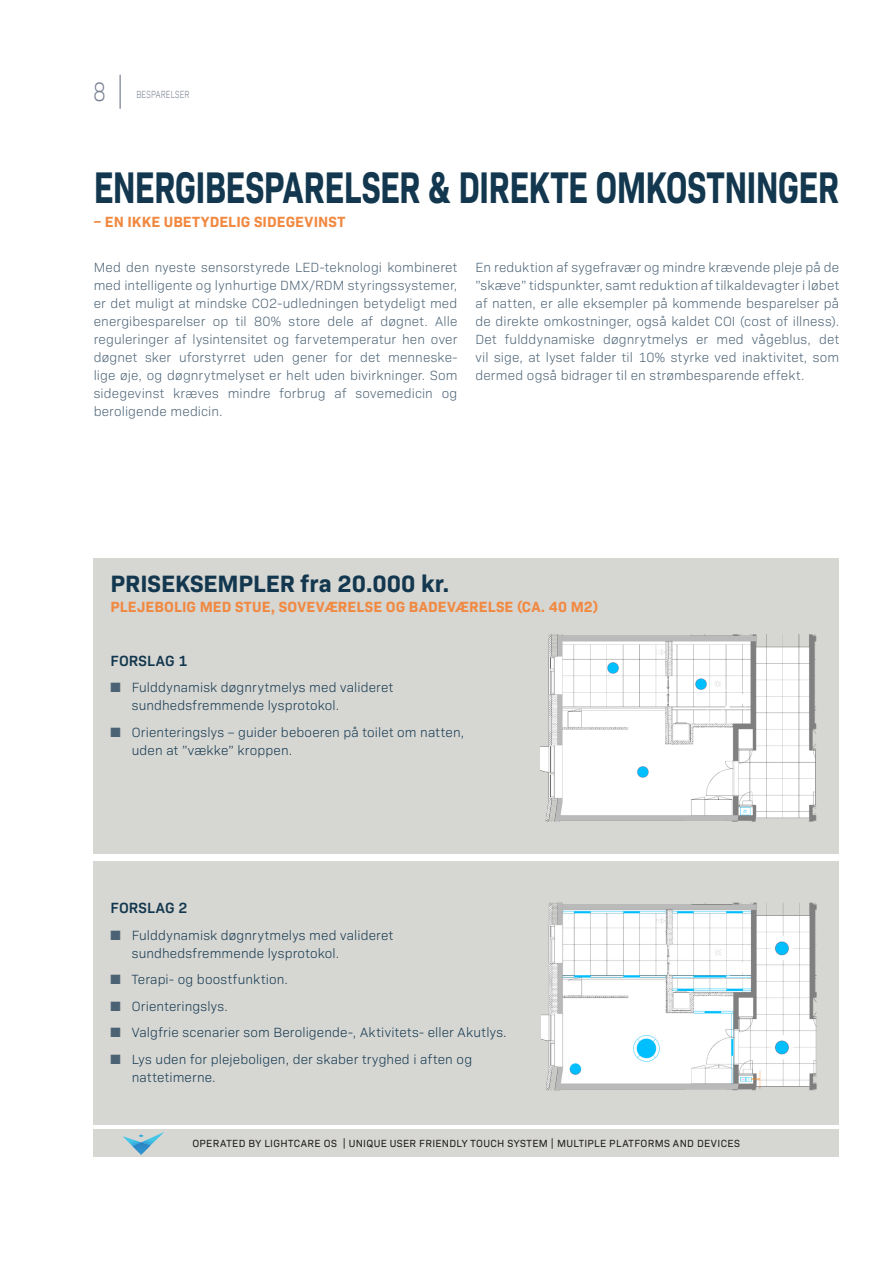
<style>
.page{position:relative;width:893px;height:1263px;background:#fff}
.page>*{position:absolute;margin:0;border:0;box-sizing:border-box;transform-origin:0 0}
.Brødtekst{font:700 45px "Bio Sans";letter-spacing:-.02em;color:#12374e;scale:.75 1}
.Brødtekst-2{font:300 27px "Bio Sans";color:#767e8f;scale:.75 1}
.Overskrift{font:700 24px "Bio Sans";color:#12374e}
.Brødtekst-3{font:700 15px "Bio Sans";letter-spacing:.01em;color:#f18941}
.Bullet{font:600 15px "Bio Sans";letter-spacing:.01em;color:#12374e}
.Brødtekst-4{font:300 13.5px/18px "Bio Sans";letter-spacing:.01em;color:#4b6275;text-align:justify}
.Brødtekst-5{font:300 13.5px/18px "Bio Sans";letter-spacing:.01em;color:#12374e}
.Brødtekst-6{font:10.5px "Bio Sans";letter-spacing:.035em;color:#231f20}
.Brødtekst-7{font:300 10.5px "Bio Sans";letter-spacing:.025em;color:#767e8f;scale:.75 1}
.s1{color:#4b6275}
</style>
<div class="page">
<div style="left:94px;top:1129px;width:745px;height:28px;background:#d6d6d3"></div>
<svg style="left:122px;top:1132px;width:42px;height:23px"></svg>
<hr style="left:120px;top:75px;width:1px;height:34px;background:#767e8f">
<div style="left:94px;top:862px;width:745px;height:263px;background:#d6d6d3"></div>
<div style="left:94px;top:558px;width:745px;height:296px;background:#d6d6d3"></div>
<img style="left:542px;top:902px;width:275px;height:189px">
<img style="left:540px;top:634px;width:277px;height:188px">
<p class="Brødtekst-2" style="left:93px;top:72px;width:18px">8</p>
<p class="Brødtekst-7" style="left:136px;top:87px;width:72px">BESPARELSER</p>
<p class="Brødtekst" style="left:94px;top:153px;width:995px">ENERGIBESPARELSER &amp; DIREKTE OMKOSTNINGER</p>
<p class="Brødtekst-3" style="left:94px;top:210px;width:253px">– EN IKKE UBETYDELIG SIDEGEVINST</p>
<p class="Brødtekst-4" style="left:94px;top:258px;width:365px">Med den nyeste sensorstyrede LED-teknologi kombineret med intelligente og lynhurtige DMX/RDM styringssystemer, er det muligt at mindske CO2-udledningen betydeligt med energibesparelser op til 80% store dele af døgnet. Alle reguleringer af lysintensitet og farvetemperatur hen over døgnet sker uforstyrret uden gener for det menneske&shy;lige øje, og døgnrytmelyset er helt uden bivirkninger. Som sidegevinst kræves mindre forbrug af sovemedicin og beroligende medicin.</p>
<p class="Brødtekst-4" style="left:475px;top:258px;width:365px">En reduktion af sygefravær og mindre krævende pleje på de ”skæve” tidspunkter, samt reduktion af tilkaldevagter i løbet af natten, er alle eksempler på kommende besparelser på de direkte omkostninger, også kaldet COI (cost of illness).<br>Det fulddynamiske døgnrytmelys er med vågeblus, det vil sige, at lyset falder til 10% styrke ved inaktivitet, som dermed også bidrager til en strømbesparende effekt.</p>
<p class="Overskrift" style="left:111px;top:565px;width:340px">PRISEKSEMPLER fra 20.000 kr.</p>
<p class="Brødtekst-3" style="left:111px;top:595px;width:489px">PLEJEBOLIG MED STUE, SOVEVÆRELSE OG BADEVÆRELSE (CA. 40 M2)</p>
<p class="Bullet" style="left:111px;top:649px;width:78px">FORSLAG 1</p>
<p class="Brødtekst-5" style="left:132px;top:678px;width:263px;text-indent:-21px"><span class="s1">■</span> Fulddynamisk døgnrytmelys med valideret sundhedsfremmende lysprotokol.</p>
<p class="Brødtekst-5" style="left:132px;top:722px;width:334px;text-indent:-21px"><span class="s1">■</span> Orienteringslys – guider beboeren på toilet om natten, uden at ”vække” kroppen.</p>
<p class="Bullet" style="left:111px;top:897px;width:78px">FORSLAG 2</p>
<p class="Brødtekst-5" style="left:132px;top:925px;width:263px;text-indent:-21px"><span class="s1">■</span> Fulddynamisk døgnrytmelys med valideret sundhedsfremmende lysprotokol.</p>
<p class="Brødtekst-5" style="left:111px;top:969px;width:179px"><span class="s1">■</span> Terapi- og boostfunktion.</p>
<p class="Brødtekst-5" style="left:111px;top:996px;width:119px"><span class="s1">■</span> Orienteringslys.</p>
<p class="Brødtekst-5" style="left:111px;top:1022px;width:398px"><span class="s1">■</span> Valgfrie scenarier som Beroligende-, Aktivitets- eller Akutlys.</p>
<p class="Brødtekst-5" style="left:132px;top:1049px;width:342px;text-indent:-21px"><span class="s1">■</span> Lys uden for plejeboligen, der skaber tryghed i aften og nattetimerne.</p>
<p class="Brødtekst-6" style="left:192px;top:1135px;width:549px">OPERATED BY LIGHTCARE OS | UNIQUE USER FRIENDLY TOUCH SYSTEM | MULTIPLE PLATFORMS AND DEVICES</p>
</div>
